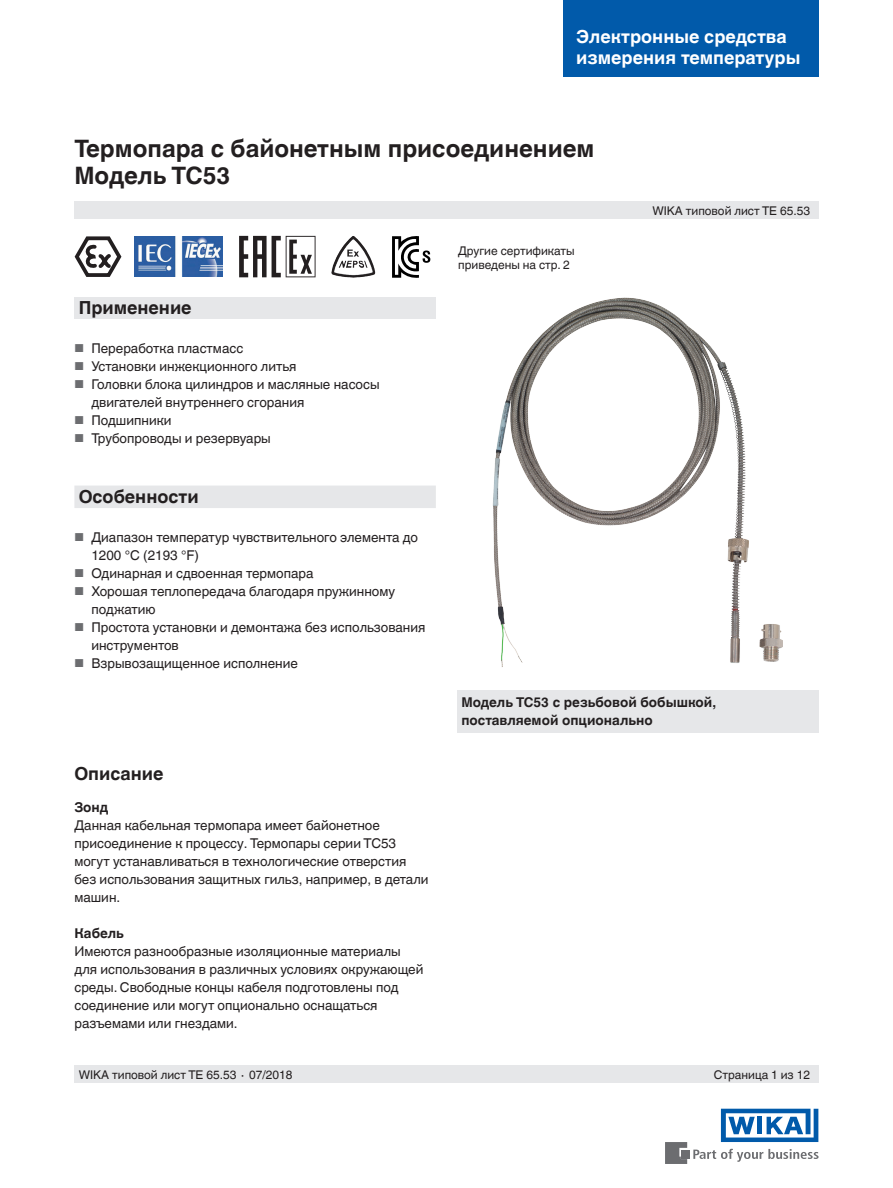
<style>
.page{position:relative;width:893px;height:1188px;background:#fff}
.page>*{position:absolute;margin:0;border:0;box-sizing:border-box;transform-origin:0 0}
.t1{font:700 24px/27px "Helvetica World";color:#231f20}
.t2{font:700 18px/21px "Helvetica World";color:#fff}
.t3{font:700 18px "Helvetica World";color:#231f20}
.t4{font:13.5px/18px "Helvetica World";color:#231f20}
.t5{font:700 13.5px/18px "Helvetica World";color:#231f20}
.t6{font:12px/13.5px "Helvetica World";color:#231f20}
.s1{font-size:11.55px;color:#6c6d70}
</style>
<div class="page">
<div style="left:74px;top:297px;width:362px;height:22px;background:#e6e7e9"></div>
<div style="left:74px;top:202px;width:745px;height:17px;background:#e6e7e9"></div>
<div style="left:74px;top:1066px;width:745px;height:17px;background:#e6e7e9"></div>
<svg style="left:693px;top:1149px;width:126px;height:13px"></svg>
<div style="left:682px;top:1150px;width:8px;height:8px;background:#6c6d70"></div>
<svg style="left:665px;top:1142px;width:22px;height:22px"></svg>
<svg style="left:721px;top:1109px;width:97px;height:33px"></svg>
<div style="left:563px;top:0;width:256px;height:77px;background:#015aaa"></div>
<img style="left:493px;top:298px;width:290px;height:369px">
<div style="left:457px;top:690px;width:362px;height:43px;background:#e6e7e9"></div>
<div style="left:74px;top:486px;width:362px;height:22px;background:#e6e7e9"></div>
<svg style="left:74px;top:236px;width:48px;height:41px"></svg>
<img style="left:135px;top:237px;width:87px;height:39px">
<svg style="left:239px;top:236px;width:77px;height:41px"></svg>
<img style="left:336px;top:236px;width:17px;height:22px">
<svg style="left:392px;top:236px;width:38px;height:42px"></svg>
<h2 class="t2" style="left:576px;top:26px;width:226px">Электронные средства измерения температуры</h2>
<h1 class="t1" style="left:74px;top:135px;width:521px">Термопара с байонетным присоединением<br>Модель TC53</h1>
<h2 class="t3" style="left:79px;top:297px;width:114px">Применение</h2>
<p class="t4" style="left:74px;top:339px;width:170px"><span class="s1">■</span> Переработка пластмасс</p>
<p class="t4" style="left:74px;top:357px;width:224px"><span class="s1">■</span> Установки инжекционного литья</p>
<p class="t4" style="left:91px;top:375px;width:290px;text-indent:-17px"><span class="s1">■</span> Головки блока цилиндров и масляные насосы двигателей внутреннего сгорания</p>
<p class="t4" style="left:74px;top:411px;width:99px"><span class="s1">■</span> Подшипники</p>
<p class="t4" style="left:74px;top:429px;width:198px"><span class="s1">■</span> Трубопроводы и резервуары</p>
<h2 class="t3" style="left:79px;top:486px;width:122px">Особенности</h2>
<p class="t4" style="left:91px;top:528px;width:328px;text-indent:-17px"><span class="s1">■</span> Диапазон температур чувствительного элемента до<br>1200 °C (2193 °F)</p>
<p class="t4" style="left:74px;top:564px;width:241px"><span class="s1">■</span> Одинарная и сдвоенная термопара</p>
<p class="t4" style="left:91px;top:582px;width:305px;text-indent:-17px"><span class="s1">■</span> Хорошая теплопередача благодаря пружинному поджатию</p>
<p class="t4" style="left:91px;top:618px;width:336px;text-indent:-17px"><span class="s1">■</span> Простота установки и демонтажа без использования инструментов</p>
<p class="t4" style="left:74px;top:654px;width:225px"><span class="s1">■</span> Взрывозащищенное исполнение</p>
<p class="t6" style="left:458px;top:244px;width:118px">Другие сертификаты приведены на стр. 2</p>
<p class="t6" style="left:652px;top:204px;width:159px">WIKA типовой лист TE 65.53</p>
<h2 class="t3" style="left:74px;top:764px;width:91px">Описание</h2>
<p class="t5" style="left:74px;top:798px;width:36px">Зонд</p>
<p class="t4" style="left:74px;top:816px;width:356px">Данная кабельная термопара имеет байонетное присоединение к процессу. Термопары серии TC53 могут устанавливаться в технологические отверстия без использования защитных гильз, например, в детали машин.</p>
<p class="t5" style="left:74px;top:924px;width:51px">Кабель</p>
<p class="t4" style="left:74px;top:942px;width:351px">Имеются разнообразные изоляционные материалы для использования в различных условиях окружающей среды. Свободные концы кабеля подготовлены под соединение или могут опционально оснащаться разъемами или гнездами.</p>
<p class="t5" style="left:461px;top:694px;width:256px">Модель TC53 с резьбовой бобышкой, поставляемой опционально</p>
<p class="t6" style="left:79px;top:1068px;width:215px">WIKA типовой лист TE 65.53 ∙ 07/2018</p>
<p class="t6" style="left:714px;top:1068px;width:98px">Страница 1 из 12</p>
</div>
